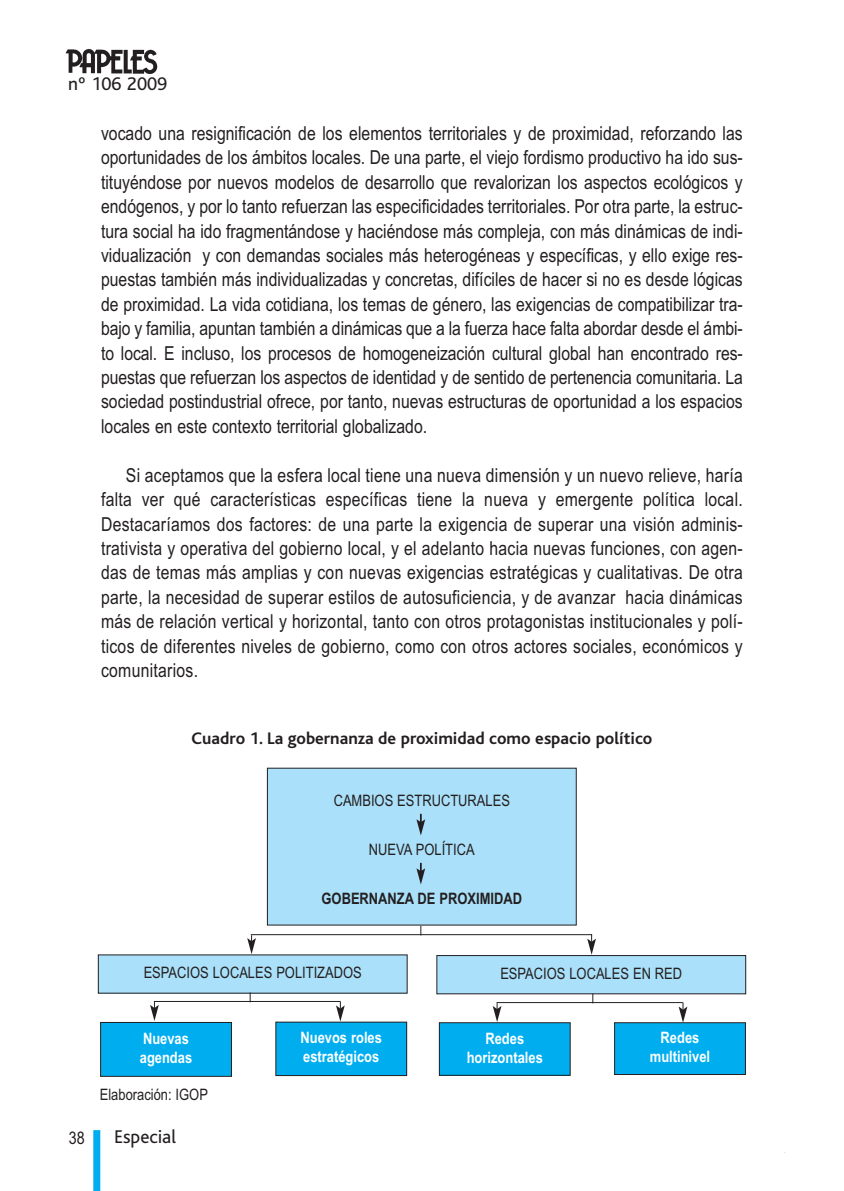
<style>
.page{position:relative;width:844px;height:1191px;background:#fff}
.page>*{position:absolute;margin:0;border:0;box-sizing:border-box;transform-origin:0 0}
.t1{font:19.25px/24.5px "Arial Narrow";letter-spacing:.005em;color:#231f20;text-align:justify}
.t2{font:19.25px "Bliss";color:#231f20}
.t3{font:700 17.5px "Bliss";color:#231f20}
.t4{font:17.5px "Arial Narrow";color:#231f20}
.t5{font:15.75px "Arial Narrow";color:#231f20}
.t6{font:700 15.75px/18.9px "Arial Narrow";color:#fff}
.t7{font:700 15.75px "Arial Narrow";color:#231f20}
.t8{font:3.5px "Helvetica";color:#231f20}
</style>
<div class="page">
<div style="left:267px;top:768px;width:309px;height:157px;background:#aae0f9"></div>
<svg style="left:416px;top:814px;width:9px;height:21px"></svg>
<svg style="left:416px;top:863px;width:9px;height:21px"></svg>
<div style="left:98px;top:955px;width:309px;height:38px;background:#aae0f9"></div>
<div style="left:436px;top:955px;width:309px;height:38px;background:#aae0f9"></div>
<div style="left:436px;top:955px;width:310px;height:39px;border:1px solid #231f20"></div>
<div style="left:101px;top:1022px;width:130px;height:54px;background:#00aeef"></div>
<div style="left:100px;top:1022px;width:132px;height:54px;border:1px solid #231f20"></div>
<div style="left:276px;top:1022px;width:130px;height:53px;background:#00aeef"></div>
<div style="left:275px;top:1021px;width:132px;height:55px;border:1px solid #231f20"></div>
<div style="left:439px;top:1022px;width:131px;height:53px;background:#00aeef"></div>
<div style="left:439px;top:1022px;width:131px;height:53px;border:1px solid #231f20"></div>
<div style="left:614px;top:1022px;width:131px;height:52px;background:#00aeef"></div>
<div style="left:614px;top:1022px;width:131px;height:53px;border:1px solid #231f20"></div>
<svg style="left:247px;top:935px;width:9px;height:19px"></svg>
<svg style="left:587px;top:934px;width:9px;height:20px"></svg>
<hr style="left:251px;top:934px;width:341px;height:1px;background:#231f20">
<svg style="left:150px;top:1002px;width:9px;height:19px"></svg>
<svg style="left:336px;top:1001px;width:8px;height:20px"></svg>
<hr style="left:154px;top:1001px;width:186px;height:1px;background:#231f20">
<svg style="left:492px;top:1003px;width:9px;height:19px"></svg>
<svg style="left:678px;top:1002px;width:9px;height:20px"></svg>
<hr style="left:496px;top:1002px;width:186px;height:1px;background:#231f20">
<img style="left:65px;top:49px;width:93px;height:25px">
<div style="left:93px;top:1130px;width:7px;height:61px;background:#00aeef"></div>
<p class="t2" style="left:68px;top:77px;width:101px">nº 106 2009</p>
<p class="t1" style="left:101px;top:123px;width:643px">vocado una resignificación de los elementos territoriales y de proximidad, reforzando las oportunidades de los ámbitos locales. De una parte, el viejo fordismo productivo ha ido sus&shy;tituyéndose por nuevos modelos de desarrollo que revalorizan los aspectos ecológicos y endógenos, y por lo tanto refuerzan las especificidades territoriales. Por otra parte, la estruc&shy;tura social ha ido fragmentándose y haciéndose más compleja, con más dinámicas de indi&shy;vidualización y con demandas sociales más heterogéneas y específicas, y ello exige res&shy;puestas también más individualizadas y concretas, difíciles de hacer si no es desde lógicas de proximidad. La vida cotidiana, los temas de género, las exigencias de compatibilizar tra&shy;bajo y familia, apuntan también a dinámicas que a la fuerza hace falta abordar desde el ámbi&shy;to local. E incluso, los procesos de homogeneización cultural global han encontrado res&shy;puestas que refuerzan los aspectos de identidad y de sentido de pertenencia comunitaria. La sociedad postindustrial ofrece, por tanto, nuevas estructuras de oportunidad a los espacios locales en este contexto territorial globalizado.</p>
<p class="t1" style="left:101px;top:464px;width:643px;text-indent:25px">Si aceptamos que la esfera local tiene una nueva dimensión y un nuevo relieve, haría falta ver qué características específicas tiene la nueva y emergente política local.<br>Destacaríamos dos factores: de una parte la exigencia de superar una visión adminis&shy;trativista y operativa del gobierno local, y el adelanto hacia nuevas funciones, con agen&shy;das de temas más amplias y con nuevas exigencias estratégicas y cualitativas. De otra parte, la necesidad de superar estilos de autosuficiencia, y de avanzar hacia dinámicas más de relación vertical y horizontal, tanto con otros protagonistas institucionales y polí&shy;ticos de diferentes niveles de gobierno, como con otros actores sociales, económicos y comunitarios.</p>
<p class="t3" style="left:191px;top:731px;width:462px">Cuadro 1. La gobernanza de proximidad como espacio político</p>
<p class="t5" style="left:333px;top:795px;width:178px">CAMBIOS ESTRUCTURALES</p>
<p class="t5" style="left:369px;top:844px;width:107px">NUEVA POLÍTICA</p>
<p class="t7" style="left:321px;top:892px;width:202px">GOBERNANZA DE PROXIMIDAD</p>
<p class="t5" style="left:144px;top:966px;width:219px">ESPACIOS LOCALES POLITIZADOS</p>
<p class="t5" style="left:500px;top:967px;width:183px">ESPACIOS LOCALES EN RED</p>
<p class="t6" style="left:140px;top:1030px;width:54px">Nuevas agendas</p>
<p class="t6" style="left:300px;top:1030px;width:83px">Nuevos roles estratégicos</p>
<p class="t6" style="left:466px;top:1030px;width:78px;text-align:center">Redes horizontales</p>
<p class="t6" style="left:649px;top:1029px;width:62px;text-align:center">Redes multinivel</p>
<p class="t5" style="left:100px;top:1089px;width:110px">Elaboración: IGOP</p>
<p class="t4" style="left:69px;top:1131px;width:17px">38</p>
<p class="t2" style="left:114px;top:1129px;width:63px">Especial</p>
<p class="t8" style="left:784px;top:1150px;width:2px">.</p>
</div>
